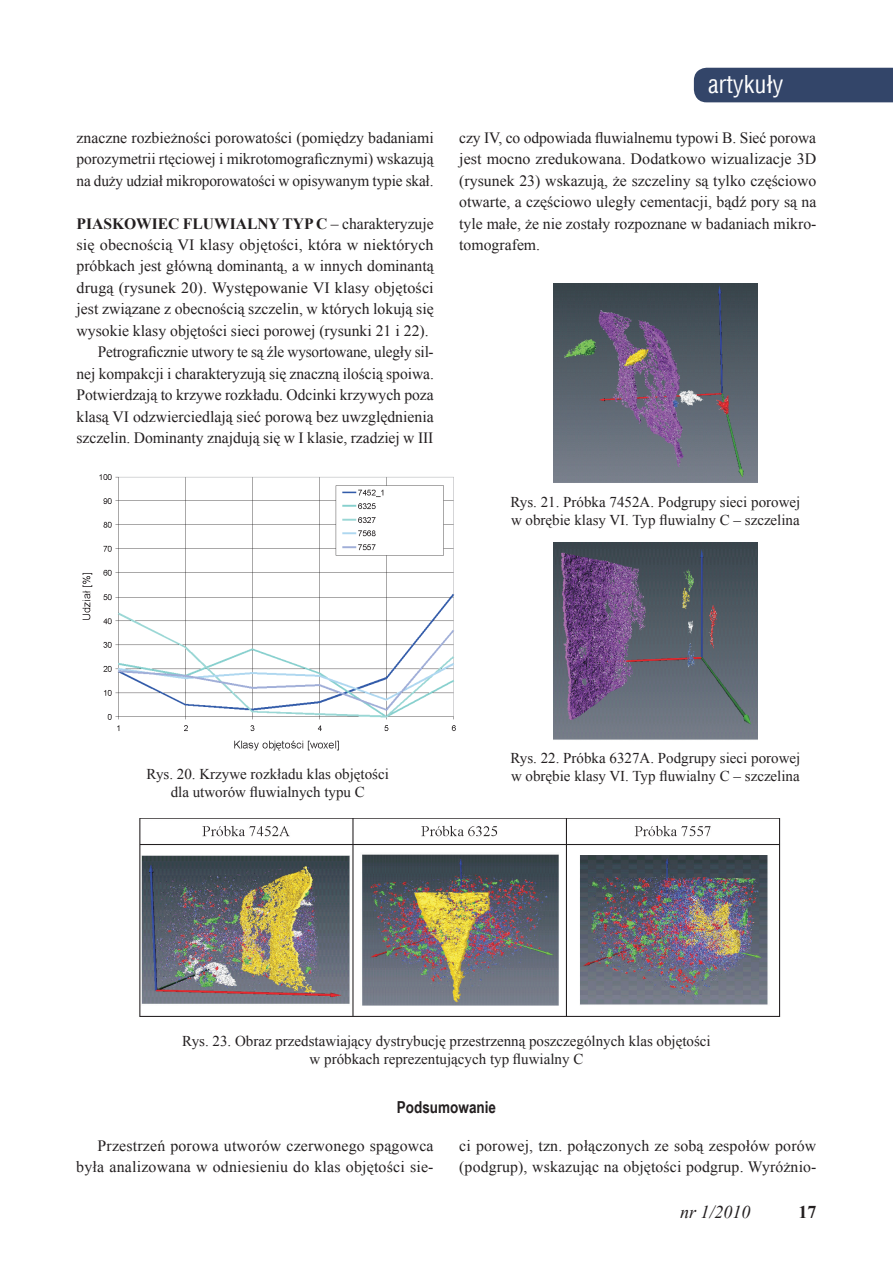
<style>
.page{position:relative;width:893px;height:1263px;background:#fff}
.page>*{position:absolute;margin:0;border:0;box-sizing:border-box;transform-origin:0 0}
.t1{font:24px "Switzerland Condensed";color:#fff}
.t2{font:italic 18px "Times New Roman";color:#231f20}
.t3{font:700 18px "Times New Roman";color:#231f20}
.t4{font:700 16.5px "Arial Narrow";color:#231f20}
.t5{font:15.75px/21.5px "Times New Roman";color:#231f20;text-align:justify}
.t6{font:700 15.75px "Times New Roman";letter-spacing:-.005em;color:#231f20}
.t7{font:15px/18px "Times New Roman";color:#231f20}
.s1{font-weight:400}
</style>
<div class="page">
<div style="left:694px;top:68px;width:199px;height:34px;background:#334569"></div>
<img style="left:553px;top:283px;width:204px;height:200px">
<img style="left:553px;top:543px;width:204px;height:197px">
<img style="left:139px;top:819px;width:642px;height:198px">
<img style="left:82px;top:474px;width:374px;height:277px">
<div style="left:386px;top:488px;width:55px;height:12px;background:#fff"></div>
<div style="left:376px;top:500px;width:55px;height:53px;background:#fff"></div>
<p class="t5" style="left:77px;top:126px;width:359px">znaczne rozbieżności porowatości (pomiędzy badaniami porozymetrii rtęciowej i mikrotomograficznymi) wskazują na duży udział mikroporowatości w opisywanym typie skał.</p>
<p class="t6" style="left:77px;top:212px;width:359px">PIASKOWIEC FLUWIALNY TYP C <span class="s1">– charakteryzuje</span></p>
<p class="t5" style="left:77px;top:234px;width:359px">się obecnością VI klasy objętości, która w niektórych</p>
<p class="t5" style="left:77px;top:255px;width:359px">próbkach jest główną dominantą, a w innych dominantą</p>
<p class="t5" style="left:77px;top:277px;width:359px">drugą (rysunek 20). Występowanie VI klasy objętości</p>
<p class="t5" style="left:77px;top:298px;width:359px">jest związane z obecnością szczelin, w których lokują się</p>
<p class="t5" style="left:77px;top:320px;width:354px">wysokie klasy objętości sieci porowej (rysunki 21 i 22).</p>
<p class="t5" style="left:98px;top:341px;width:337px">Petrograficznie utwory te są źle wysortowane, uległy sil-</p>
<p class="t5" style="left:77px;top:362px;width:359px">nej kompakcji i charakteryzują się znaczną ilością spoiwa.</p>
<p class="t5" style="left:77px;top:384px;width:359px">Potwierdzają to krzywe rozkładu. Odcinki krzywych poza</p>
<p class="t5" style="left:77px;top:405px;width:359px">klasą VI odzwierciedlają sieć porową bez uwzględnienia</p>
<p class="t5" style="left:77px;top:427px;width:358px">szczelin. Dominanty znajdują się w I klasie, rzadziej w III</p>
<h1 class="t1" style="left:708px;top:70px;width:77px">artykuły</h1>
<p class="t5" style="left:459px;top:126px;width:359px">czy IV, co odpowiada fluwialnemu typowi B. Sieć porowa jest mocno zredukowana. Dodatkowo wizualizacje 3D (rysunek 23) wskazują, że szczeliny są tylko częściowo otwarte, a częściowo uległy cementacji, bądź pory są na tyle małe, że nie zostały rozpoznane w badaniach mikro&shy;tomografem.</p>
<p class="t7" style="left:510px;top:492px;width:291px">Rys. 21. Próbka 7452A. Podgrupy sieci porowej w obrębie klasy VI. Typ fluwialny C – szczelina</p>
<p class="t7" style="left:147px;top:765px;width:244px;text-align:center">Rys. 20. Krzywe rozkładu klas objętości dla utworów fluwialnych typu C</p>
<p class="t7" style="left:510px;top:749px;width:291px">Rys. 22. Próbka 6327A. Podgrupy sieci porowej w obrębie klasy VI. Typ fluwialny C – szczelina</p>
<p class="t7" style="left:182px;top:1032px;width:530px;text-align:center">Rys. 23. Obraz przedstawiający dystrybucję przestrzenną poszczególnych klas objętości w próbkach reprezentujących typ fluwialny C</p>
<p class="t4" style="left:397px;top:1094px;width:101px">Podsumowanie</p>
<p class="t5" style="left:76px;top:1135px;width:359px;text-align:right">Przestrzeń porowa utworów czerwonego spągowca była analizowana w odniesieniu do klas objętości sie-</p>
<p class="t5" style="left:459px;top:1135px;width:359px">ci porowej, tzn. połączonych ze sobą zespołów porów (podgrup), wskazując na objętości podgrup. Wyróżnio-</p>
<p class="t2" style="left:680px;top:1200px;width:72px">nr 1/2010</p>
<p class="t3" style="left:798px;top:1199px;width:19px">17</p>
</div>
